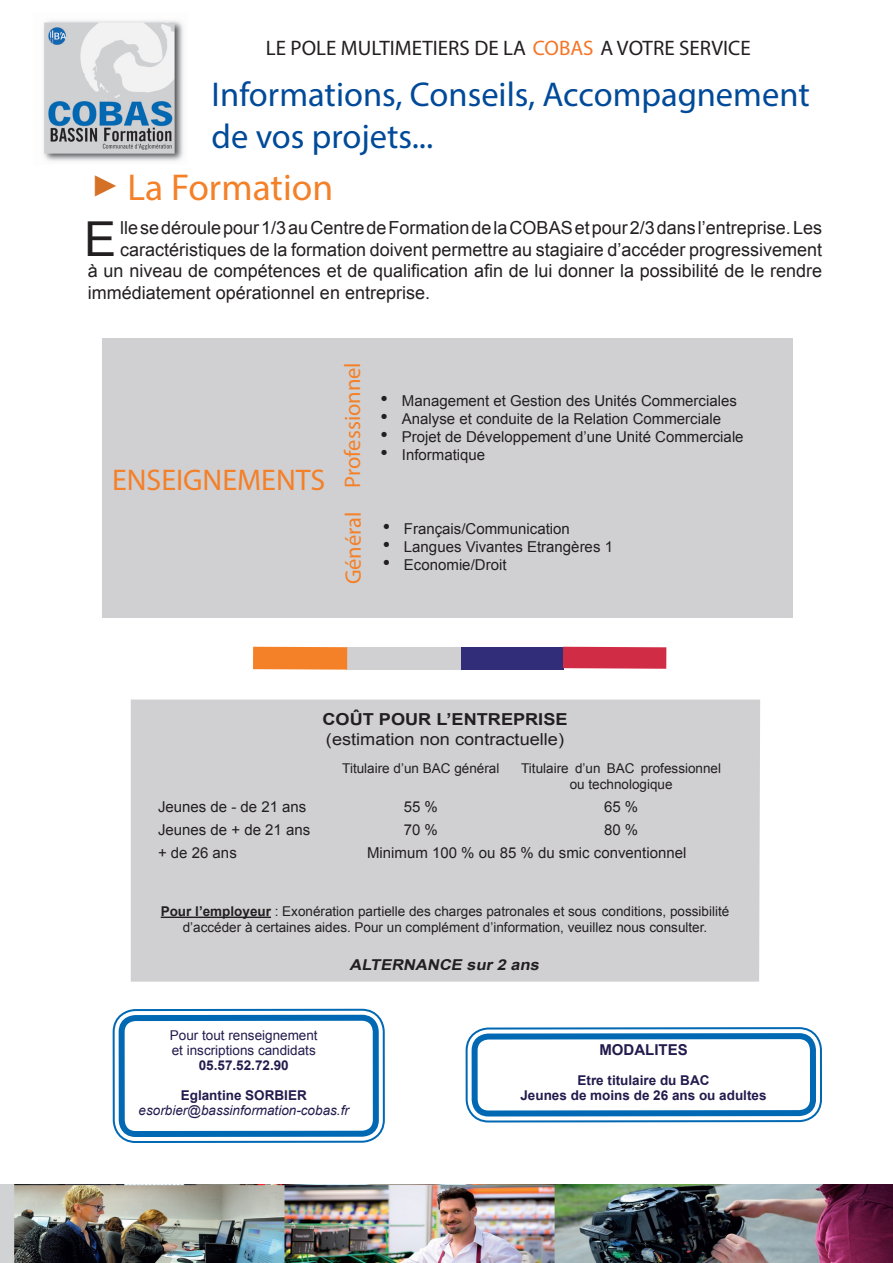
<style>
.page{position:relative;width:893px;height:1263px;background:#fff}
.page>*{position:absolute;margin:0;border:0;box-sizing:border-box;transform-origin:0 0}
.Corps_de_texte{font:48.15px "Arial";color:#231f20}
.Titre{font:37.5px "Myriad Pro";color:#f48028}
.Titre-2{font:34.5px/42px "Myriad Pro";color:#014a99}
.Vertical{font:30px "Myriad Pro";color:#f48028}
.t1{font:30px "Times New Roman";color:#d57127}
.Vertical-2{font:22.5px "Myriad Pro";color:#f48028}
.t2{font:21px "Myriad Pro";color:#231f20}
.Corps_de_texte-2{font:18px "Arial";color:#231f20}
.Corps_puce{font:16.5px "Arial";color:#231f20;scale:1.1 1}
.Corps_puce-2{font:700 16.5px "Arial";color:#231f20;scale:1.1 1}
.t3{font:15px "Arial";color:#231f20}
.Corps_puce-3{font:italic 700 15px "Arial";color:#231f20;scale:1.1 1}
.t4{font:700 15px "Arial";color:#231b4d}
.Corps_puce-4{font:13.5px/16.2px "Arial";color:#231f20;text-align:center}
.t5{font:700 13.5px "Arial";color:#231b4d}
.t6{font:13.5px "Arial";color:#231b4d}
.t7{font:italic 13.5px "Arial";color:#231b4d}
.s1{color:#f47527}
.s2{font-size:21px}
.s3{font-weight:700}
</style>
<div class="page">
<div style="left:461px;top:647px;width:102px;height:23px;background:#312d78"></div>
<div style="left:346px;top:647px;width:115px;height:23px;background:#d0d0d2"></div>
<div style="left:563px;top:647px;width:103px;height:22px;background:#d02c45"></div>
<div style="left:253px;top:647px;width:94px;height:23px;background:#f48028"></div>
<div style="left:113px;top:1009px;width:272px;height:134px;border:2px solid #0168b3;border-radius:22px"></div>
<div style="left:119px;top:1015px;width:260px;height:122px;border:6px solid #0168b3;border-radius:14px"></div>
<div style="left:466px;top:1027px;width:356px;height:95px;border:2px solid #0168b3;border-radius:22px"></div>
<div style="left:472px;top:1033px;width:344px;height:83px;border:6px solid #0168b3;border-radius:14px"></div>
<div style="left:102px;top:338px;width:690px;height:279px;background:#d0d0d2"></div>
<div style="left:131px;top:699px;width:629px;height:282px;background:#d0d0d2"></div>
<hr style="left:161px;top:916px;width:110px;height:2px;background:#231f20">
<div style="left:152px;top:757px;width:595px;height:117px;background:#d0d0d2"></div>
<img style="left:43px;top:20px;width:141px;height:141px">
<img style="left:0;top:1185px;width:893px;height:78px">
<p class="t2" style="left:266px;top:35px;width:486px">LE POLE MULTIMETIERS DE LA <span class="s1">COBAS</span> A VOTRE SERVICE</p>
<p class="Titre-2" style="left:212px;top:73px;width:600px">Informations, Conseils, Accompagnement de vos projets...</p>
<p class="t1" style="left:91px;top:166px;width:31px">►</p>
<p class="Titre" style="left:128px;top:164px;width:207px">La Formation</p>
<p class="Corps_de_texte" style="left:84px;top:207px;width:34px">E</p>
<p class="Corps_de_texte-2" style="left:120px;top:216px;width:703px">lle se déroule pour 1/3 au Centre de Formation de la COBAS et pour 2/3 dans l’entreprise. Les</p>
<p class="Corps_de_texte-2" style="left:120px;top:238px;width:703px">caractéristiques de la formation doivent permettre au stagiaire d’accéder progressivement</p>
<p class="Corps_de_texte-2" style="left:88px;top:259px;width:736px">à un niveau de compétences et de qualification afin de lui donner la possibilité de le rendre</p>
<p class="Corps_de_texte-2" style="left:88px;top:281px;width:344px">immédiatement opérationnel en entreprise.</p>
<p class="Vertical" style="left:112px;top:461px;width:215px">ENSEIGNEMENTS</p>
<p class="Vertical-2" style="left:339px;top:488px;width:127px;rotate:-90deg">Professionnel</p>
<p class="Vertical-2" style="left:339px;top:584px;width:75px;rotate:-90deg">Général</p>
<p class="t3" style="left:381px;top:391px;width:358px"><span class="s2">•</span> Management et Gestion des Unités Commerciales</p>
<p class="t3" style="left:381px;top:409px;width:342px"><span class="s2">•</span> Analyse et conduite de la Relation Commerciale</p>
<p class="t3" style="left:381px;top:427px;width:365px"><span class="s2">•</span> Projet de Développement d’une Unité Commerciale</p>
<p class="t3" style="left:381px;top:445px;width:106px"><span class="s2">•</span> Informatique</p>
<p class="t3" style="left:383px;top:519px;width:189px"><span class="s2">•</span> Français/Communication</p>
<p class="t3" style="left:383px;top:537px;width:232px"><span class="s2">•</span> Langues Vivantes Etrangères 1</p>
<p class="t3" style="left:383px;top:555px;width:125px"><span class="s2">•</span> Economie/Droit</p>
<p class="Corps_puce-2" style="left:322px;top:708px;width:224px">COÛT POUR L’ENTREPRISE</p>
<p class="Corps_puce" style="left:326px;top:728px;width:218px">(estimation non contractuelle)</p>
<p class="Corps_puce-4" style="left:342px;top:760px;width:159px">Titulaire d’un BAC général</p>
<p class="Corps_puce-4" style="left:521px;top:760px;width:201px">Titulaire d’un BAC professionnel ou technologique</p>
<p class="t3" style="left:158px;top:797px;width:150px">Jeunes de - de 21 ans</p>
<p class="t3" style="left:404px;top:797px;width:36px">55 %</p>
<p class="t3" style="left:604px;top:797px;width:36px">65 %</p>
<p class="t3" style="left:158px;top:820px;width:154px">Jeunes de + de 21 ans</p>
<p class="t3" style="left:404px;top:820px;width:36px">70 %</p>
<p class="t3" style="left:604px;top:820px;width:36px">80 %</p>
<p class="t3" style="left:158px;top:843px;width:80px">+ de 26 ans</p>
<p class="t3" style="left:367px;top:843px;width:321px">Minimum 100 % ou 85 % du smic conventionnel</p>
<p class="Corps_puce-4" style="left:161px;top:903px;width:570px"><span class="s3">Pour l’employeur</span> : Exonération partielle des charges patronales et sous conditions, possibilité</p>
<p class="Corps_puce-4" style="left:183px;top:919px;width:526px">d’accéder à certaines aides. Pour un complément d’information, veuillez nous consulter.</p>
<p class="Corps_puce-3" style="left:350px;top:954px;width:177px">ALTERNANCE sur2 ans</p>
<p class="t6" style="left:170px;top:1026px;width:149px">Pour tout renseignement</p>
<p class="t6" style="left:172px;top:1041px;width:146px">et inscriptions candidats</p>
<p class="t5" style="left:199px;top:1056px;width:92px">05.57.52.72.90</p>
<p class="t5" style="left:181px;top:1086px;width:128px">Eglantine SORBIER</p>
<p class="t7" style="left:139px;top:1101px;width:212px">esorbier@bassinformation-cobas.fr</p>
<p class="t4" style="left:599px;top:1040px;width:90px">MODALITES</p>
<p class="t5" style="left:577px;top:1072px;width:134px">Etre titulaire du BAC</p>
<p class="t5" style="left:520px;top:1087px;width:248px">Jeunes de moins de 26 ans ou adultes</p>
</div>
